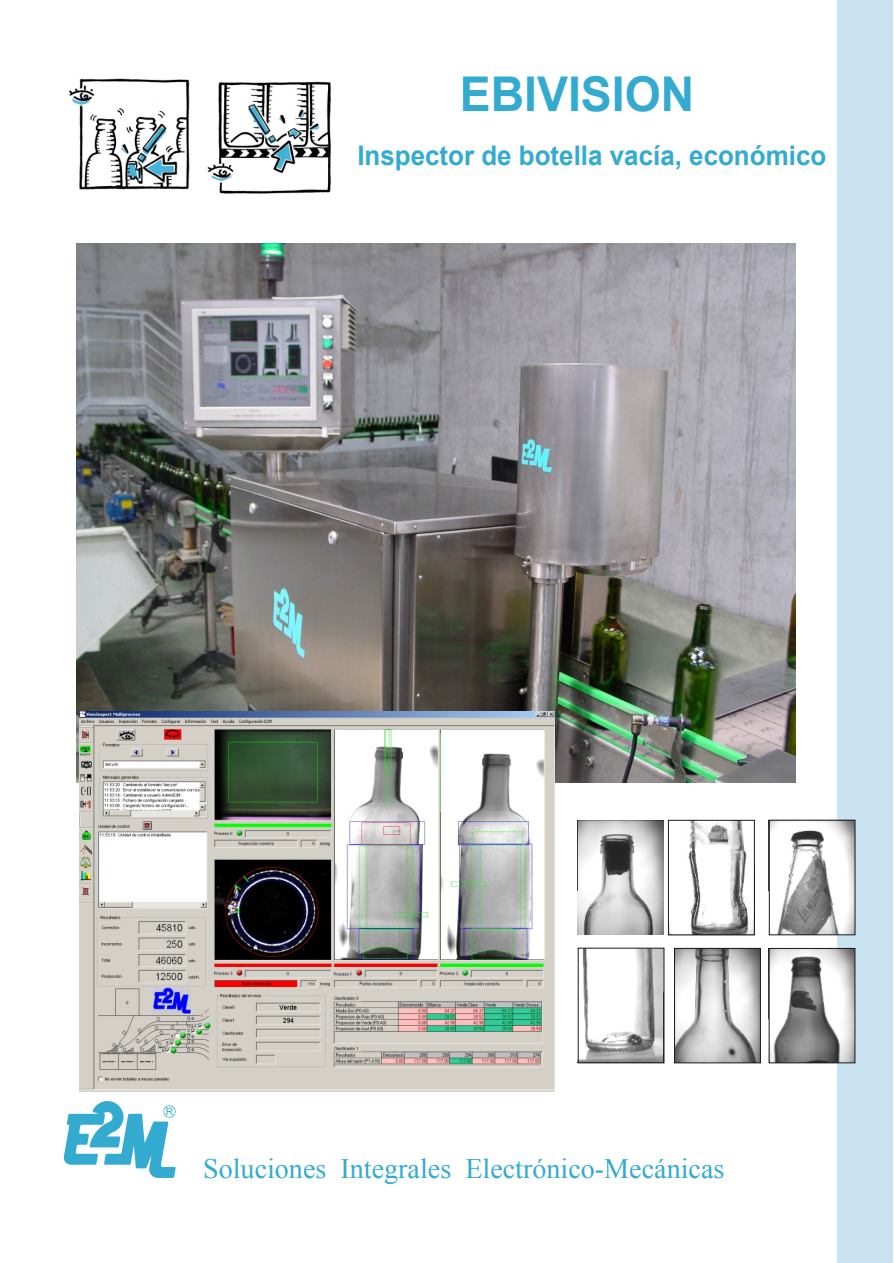
<style>
.page{position:relative;width:894px;height:1263px;background:#fff}
.page>*{position:absolute;margin:0;border:0;box-sizing:border-box;transform-origin:0 0}
.t1{font:700 47.85px "Arial";color:#33abd1}
.t2{font:28.05px "Times New Roman";color:#33abd1}
.t3{font:700 27px "Arial";color:#33abd1;scale:.96 1}
.t4{font:10.35px "Arial";color:#33abd1}
</style>
<div class="page">
<div style="left:838px;top:0;width:55px;height:1263px;background:#c9e3f0"></div>
<svg style="left:64px;top:1101px;width:112px;height:77px"></svg>
<img style="left:577px;top:820px;width:86px;height:115px">
<img style="left:580px;top:950px;width:82px;height:111px">
<div style="left:578px;top:948px;width:86px;height:115px;border:1px solid #1f1a17"></div>
<img style="left:676px;top:950px;width:83px;height:111px">
<div style="left:674px;top:948px;width:87px;height:115px;border:1px solid #1f1a17"></div>
<img style="left:670px;top:822px;width:83px;height:111px">
<div style="left:668px;top:820px;width:87px;height:115px;border:1px solid #1f1a17"></div>
<img style="left:68px;top:78px;width:122px;height:112px">
<img style="left:76px;top:243px;width:719px;height:539px">
<img style="left:207px;top:81px;width:124px;height:113px">
<img style="left:79px;top:712px;width:475px;height:380px">
<img style="left:771px;top:822px;width:82px;height:111px">
<div style="left:769px;top:820px;width:86px;height:115px;border:1px solid #1f1a17"></div>
<img style="left:771px;top:950px;width:82px;height:111px">
<div style="left:769px;top:948px;width:86px;height:115px;border:1px solid #1f1a17"></div>
<h1 class="t1" style="left:460px;top:77px;width:236px">EBIVISION</h1>
<p class="t3" style="left:357px;top:146px;width:490px">Inspector de botella vacía, económico</p>
<p class="t4" style="left:166px;top:1108px;width:9px">R</p>
<p class="t2" style="left:203px;top:1159px;width:523px">Soluciones Integrales Electrónico-Mecánicas</p>
</div>
